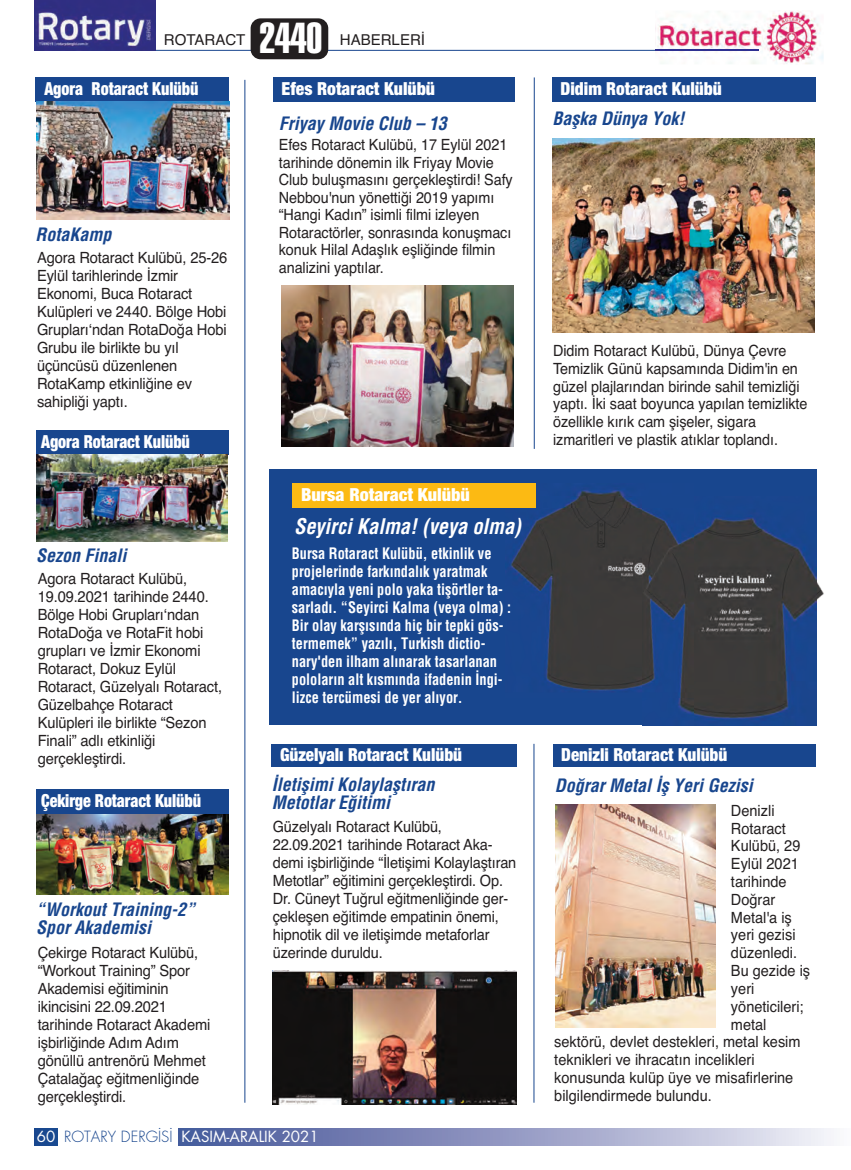
<style>
.page{position:relative;width:851px;height:1170px;background:#fff}
.page>*{position:absolute;margin:0;border:0;box-sizing:border-box;transform-origin:0 0}
.t1{font:42.6px "Helveticam Extra Compress";color:#fff}
.t2{font:italic 700 21px "Helveticam Cond";color:#fff}
.t3{font:italic 700 18px/18px "Helveticam Cond";color:#18468e}
.t4{font:900 18px "Helveticam New Cond";color:#fff;scale:.89 1}
.t5{font:900 18px "Helveticam New Cond";color:#fff;scale:.95 1}
.t6{font:900 18px "Helveticam New Cond";color:#fff}
.t7{font:900 18px "Helveticam New Cond";color:#fff;scale:.96 1}
.t8{font:15.45px/18px "Helvetica";letter-spacing:-.01em;color:#231f20;scale:.95 1}
.t9{font:15.45px/18px "Helvetica";letter-spacing:-.01em;color:#231f20;scale:.94 1}
.t10{font:15.45px/17.5px "Helvetica";letter-spacing:-.01em;color:#231f20;scale:.93 1}
.t11{font:700 15.45px/18px "Helveticam Cond";color:#fff;scale:.93 1}
.t12{font:15px "Futura Bookm";color:#fff}
.t13{font:15px "Helvetica";color:#231f20}
.s1{font-family:"Futura Lightm";color:#18468e}
</style>
<div class="page">
<img style="left:36px;top:813px;width:192px;height:81px">
<svg style="left:34px;top:1128px;width:797px;height:16px;background:#919ac3"></svg>
<div style="left:58px;top:1127px;width:120px;height:22px;background:#fff"></div>
<div style="left:269px;top:469px;width:547px;height:256px;background:#18468e"></div>
<hr style="left:36px;top:50px;width:722px;height:1px;background:#18468e">
<img style="left:34px;top:0;width:121px;height:50px">
<img style="left:555px;top:804px;width:160px;height:223px">
<div style="left:553px;top:744px;width:263px;height:23px;background:#18468e"></div>
<div style="left:273px;top:77px;width:241px;height:25px;background:#18468e"></div>
<div style="left:552px;top:77px;width:263px;height:25px;background:#18468e"></div>
<div style="left:36px;top:77px;width:193px;height:25px;background:#18468e"></div>
<div style="left:36px;top:430px;width:192px;height:24px;background:#18468e"></div>
<div style="left:271px;top:744px;width:246px;height:23px;background:#18468e"></div>
<div style="left:250px;top:18px;width:78px;height:41px;background:#231f20;border-radius:10px"></div>
<hr style="left:244px;top:80px;width:1px;height:1022px;background:#18468e">
<hr style="left:533px;top:743px;width:1px;height:359px;background:#18468e">
<hr style="left:534px;top:77px;width:1px;height:372px;background:#18468e">
<img style="left:655px;top:11px;width:168px;height:53px">
<img style="left:655px;top:50px;width:103px;height:1px">
<div style="left:292px;top:483px;width:243px;height:24px;background:#fcba13"></div>
<img style="left:273px;top:970px;width:243px;height:133px">
<img style="left:552px;top:138px;width:262px;height:194px">
<img style="left:36px;top:102px;width:193px;height:117px">
<img style="left:36px;top:454px;width:191px;height:88px">
<div style="left:36px;top:789px;width:192px;height:24px;background:#18468e"></div>
<img style="left:281px;top:286px;width:233px;height:160px">
<img style="left:505px;top:507px;width:137px;height:185px">
<img style="left:535px;top:483px;width:90px;height:13px">
<img style="left:535px;top:496px;width:103px;height:11px">
<img style="left:642px;top:496px;width:182px;height:230px">
<h1 class="t1" style="left:259px;top:13px;width:64px">2440</h1>
<p class="t13" style="left:164px;top:31px;width:83px">ROTARACT</p>
<p class="t13" style="left:340px;top:31px;width:87px">HABERLERİ</p>
<p class="t4" style="left:44px;top:78px;width:175px">Agora Rotaract Kulübü</p>
<p class="t6" style="left:281px;top:77px;width:155px">Efes Rotaract Kulübü</p>
<p class="t7" style="left:560px;top:77px;width:169px">Didim Rotaract Kulübü</p>
<p class="t3" style="left:36px;top:226px;width:77px">RotaKamp</p>
<p class="t8" style="left:37px;top:249px;width:202px">Agora Rotaract Kulübü, 25-26<br>Eylül tarihlerinde İzmir<br>Ekonomi, Buca Rotaract<br>Kulüpleri ve 2440. Bölge Hobi<br>Grupları‘ndan RotaDoğa Hobi<br>Grubu ile birlikte bu yıl üçüncüsü düzenlenen<br>RotaKamp etkinliğine ev sahipliği yaptı.</p>
<p class="t4" style="left:41px;top:430px;width:169px">Agora Rotaract Kulübü</p>
<p class="t3" style="left:36px;top:546px;width:92px">Sezon Finali</p>
<p class="t8" style="left:38px;top:570px;width:196px">Agora Rotaract Kulübü,<br>19.09.2021 tarihinde 2440.<br>Bölge Hobi Grupları‘ndan<br>RotaDoğa ve RotaFit hobi grupları ve İzmir Ekonomi<br>Rotaract, Dokuz Eylül<br>Rotaract, Güzelyalı Rotaract,<br>Güzelbahçe Rotaract<br>Kulüpleri ile birlikte “Sezon<br>Finali” adlı etkinliği gerçekleştirdi.</p>
<p class="t4" style="left:41px;top:789px;width:181px">Çekirge Rotaract Kulübü</p>
<p class="t3" style="left:36px;top:900px;width:160px">“Workout Training-2”<br>Spor Akademisi</p>
<p class="t8" style="left:38px;top:943px;width:183px">Çekirge Rotaract Kulübü, “Workout Training” Spor<br>Akademisi eğitiminin ikincisini 22.09.2021 tarihinde Rotaract Akademi işbirliğinde Adım Adım gönüllü antrenörü Mehmet<br>Çatalağaç eğitmenliğinde gerçekleştirdi.</p>
<p class="t3" style="left:279px;top:115px;width:169px">Friyay Movie Club – 13</p>
<p class="t10" style="left:279px;top:136px;width:253px">Efes Rotaract Kulübü, 17 Eylül 2021 tarihinde dönemin ilk Friyay Movie Club buluşmasını gerçekleştirdi! Safy Nebbou'nun yönettiği 2019 yapımı “Hangi Kadın” isimli filmi izleyen Rotaractörler, sonrasında konuşmacı konuk Hilal Adaşlık eşliğinde filmin analizini yaptılar.</p>
<p class="t6" style="left:301px;top:483px;width:170px">Bursa Rotaract Kulübü</p>
<h2 class="t2" style="left:294px;top:513px;width:228px">Seyirci Kalma! (veya olma)</h2>
<p class="t11" style="left:292px;top:544px;width:237px">Bursa Rotaract Kulübü, etkinlik ve projelerinde farkındalık yaratmak amacıyla yeni polo yaka tişörtler ta&shy;sarladı. “Seyirci Kalma (veya olma) :<br>Bir olay karşısında hiç bir tepki gös&shy;termemek” yazılı, Turkish dictio&shy;nary'den ilham alınarak tasarlanan poloların alt kısmında ifadenin İngi&shy;lizce tercümesi de yer alıyor.</p>
<p class="t5" style="left:280px;top:743px;width:193px">Güzelyalı Rotaract Kulübü</p>
<p class="t3" style="left:272px;top:775px;width:164px">İletişimi Kolaylaştıran<br>Metotlar Eğitimi</p>
<p class="t9" style="left:273px;top:817px;width:260px">Güzelyalı Rotaract Kulübü, 22.09.2021 tarihinde Rotaract Aka&shy;demi işbirliğinde “İletişimi Kolaylaştıran Metotlar” eğitimini gerçekleştirdi. Op.<br>Dr. Cüneyt Tuğrul eğitmenliğinde ger&shy;çekleşen eğitimde empatinin önemi, hipnotik dil ve iletişimde metaforlar üzerinde duruldu.</p>
<p class="t12" style="left:37px;top:1126px;width:283px">60 <span class="s1">ROTARY DERGİSİ</span> KASIM-ARALIK 2021</p>
<p class="t3" style="left:552px;top:110px;width:133px">Başka Dünya Yok!</p>
<p class="t10" style="left:553px;top:342px;width:275px">Didim Rotaract Kulübü, Dünya Çevre Temizlik Günü kapsamında Didim'in en güzel plajlarından birinde sahil temizliği yaptı. İki saat boyunca yapılan temizlikte özellikle kırık cam şişeler, sigara izmaritleri ve plastik atıklar toplandı.</p>
<p class="t5" style="left:561px;top:743px;width:176px">Denizli Rotaract Kulübü</p>
<p class="t3" style="left:554px;top:776px;width:199px">Doğrar Metal İş Yeri Gezisi</p>
<p class="t9" style="left:730px;top:801px;width:48px">Denizli</p>
<p class="t9" style="left:730px;top:819px;width:60px">Rotaract</p>
<p class="t9" style="left:730px;top:837px;width:75px">Kulübü, 29</p>
<p class="t9" style="left:730px;top:854px;width:74px">Eylül 2021</p>
<p class="t9" style="left:730px;top:872px;width:61px">tarihinde</p>
<p class="t9" style="left:730px;top:890px;width:49px">Doğrar</p>
<p class="t9" style="left:730px;top:908px;width:66px">Metal'a iş</p>
<p class="t9" style="left:730px;top:926px;width:70px">yeri gezisi</p>
<p class="t9" style="left:730px;top:943px;width:72px">düzenledi.</p>
<p class="t9" style="left:730px;top:961px;width:86px">Bu gezide iş</p>
<p class="t9" style="left:730px;top:979px;width:26px">yeri</p>
<p class="t9" style="left:730px;top:997px;width:79px">yöneticileri;</p>
<p class="t9" style="left:730px;top:1015px;width:39px">metal</p>
<p class="t9" style="left:554px;top:1032px;width:263px">sektörü, devlet destekleri, metal kesim</p>
<p class="t9" style="left:554px;top:1050px;width:214px">teknikleri ve ihracatın incelikleri</p>
<p class="t9" style="left:554px;top:1068px;width:256px">konusunda kulüp üye ve misafirlerine</p>
<p class="t9" style="left:554px;top:1086px;width:169px">bilgilendirmede bulundu.</p>
</div>
